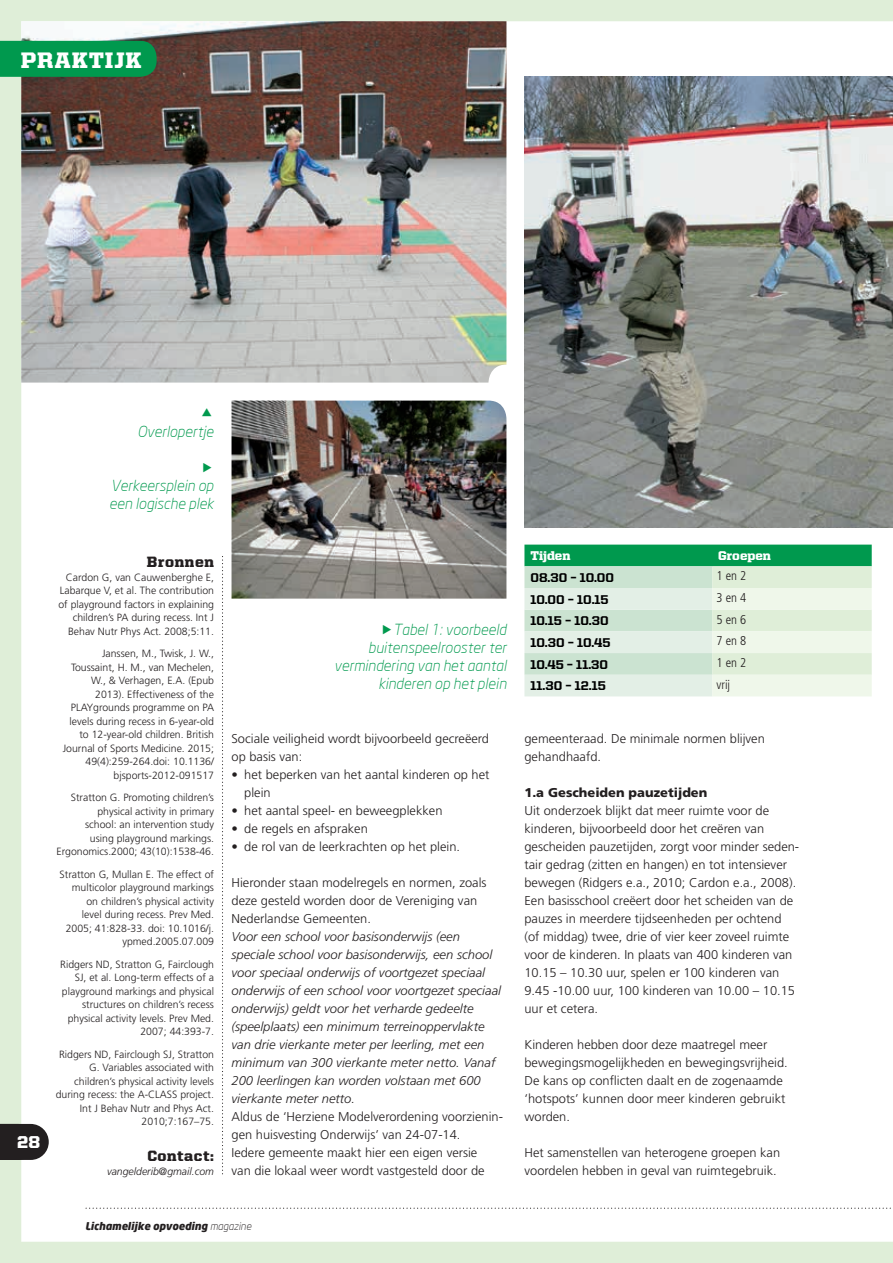
<style>
.page{position:relative;width:893px;height:1263px;background:#dfeed8}
.page>*{position:absolute;margin:0;border:0;box-sizing:border-box;transform-origin:0 0}
.t1{font:900 22.5px "United Serif Reg";letter-spacing:.035em;color:#fff}
.t2{font:900 17.25px "United Sans Reg";color:#fff}
.t3{font:italic 300 15px/18px "Neo Sans";color:#00994e}
.t4{font:900 15px "United Serif Reg";letter-spacing:.04em;color:#231f20}
.t5{font:300 12.75px/18px "Frutiger LT Std";color:#231f20}
.t6{font:italic 300 12.75px/18px "Frutiger LT Std";color:#231f20}
.t7{font:800 12.75px "United Serif Reg";letter-spacing:-.005em;color:#000}
.t8{font:900 12.75px "Frutiger LT Std";color:#231f20}
.t9{font:300 condensed 12.75px "Frutiger LT Std";color:#231f20}
.t10{font:900 12.75px "United Serif Reg";color:#fff}
.t11{font:300 10.5px/13.5px "Frutiger LT Std";color:#231f20;text-align:right}
.t12{font:italic 900 10.5px "Neo Sans";color:#231f20}
.t13{font:italic 300 10.5px "Frutiger LT Std";color:#231f20}
.s1{font-weight:300}
</style>
<div class="page">
<div style="left:21px;top:21px;width:872px;height:1221px;background:#fff"></div>
<img style="left:21px;top:21px;width:485px;height:362px">
<div style="left:0;top:41px;width:157px;height:36px;background:#00994e"></div>
<img style="left:524px;top:77px;width:369px;height:450px">
<img style="left:232px;top:401px;width:274px;height:198px">
<svg style="left:524px;top:545px;width:348px;height:151px"></svg>
<svg style="left:222px;top:556px;width:2px;height:619px"></svg>
<svg style="left:0;top:1124px;width:49px;height:36px;background:#353132"></svg>
<svg style="left:85px;top:1207px;width:808px;height:2px;background:#e0e0e0"></svg>
<svg style="left:203px;top:462px;width:9px;height:10px"></svg>
<svg style="left:202px;top:408px;width:10px;height:8px"></svg>
<svg style="left:383px;top:624px;width:8px;height:10px"></svg>
<h1 class="t1" style="left:21px;top:48px;width:122px">PRAKTIJK</h1>
<p class="t3" style="left:137px;top:422px;width:78px">Overlopertje</p>
<p class="t3" style="left:109px;top:476px;width:106px">Verkeersplein op een logische plek</p>
<h2 class="t2" style="left:17px;top:1133px;width:25px">28</h2>
<p class="t4" style="left:147px;top:554px;width:69px">Bronnen</p>
<p class="t11" style="left:58px;top:570px;width:157px">Cardon G, van Cauwenberghe E, Labarque V, et al. The contribution of playground factors in explaining children’s PA during recess. Int J Behav Nutr Phys Act. 2008;5:11.</p>
<p class="t11" style="left:63px;top:647px;width:153px">Janssen, M., Twisk, J. W.,<br>Toussaint, H. M., van Mechelen,<br>W., &amp; Verhagen, E.A. (Epub<br>2013). Effectiveness of the<br>PLAYgrounds programme on PA levels during recess in 6-year-old to 12-year-old children. British<br>Journal of Sports Medicine. 2015;<br>49(4):259-264.doi: 10.1136/ bjsports-2012-091517</p>
<p class="t11" style="left:56px;top:791px;width:159px">Stratton G. Promoting children’s physical activity in primary<br>school: an intervention study<br>using playground markings.<br>Ergonomics.2000; 43(10):1538-46.</p>
<p class="t11" style="left:60px;top:867px;width:156px">Stratton G, Mullan E. The effect of multicolor playground markings on children’s physical activity<br>level during recess. Prev Med.<br>2005; 41:828-33. doi: 10.1016/j. ypmed.2005.07.009</p>
<p class="t11" style="left:60px;top:957px;width:155px">Ridgers ND, Stratton G, Fairclough<br>SJ, et al. Long-term effects of a playground markings and physical structures on children’s recess physical activity levels. Prev Med.<br>2007; 44:393-7.</p>
<p class="t11" style="left:56px;top:1047px;width:160px">Ridgers ND, Fairclough SJ, Stratton<br>G. Variables associated with children’s physical activity levels during recess: the A-CLASS project.<br>Int J Behav Nutr and Phys Act.<br>2010;7:167–75.</p>
<p class="t4" style="left:147px;top:1148px;width:68px">Contact:</p>
<p class="t13" style="left:107px;top:1165px;width:108px">vangelderib@gmail.com</p>
<p class="t3" style="left:334px;top:620px;width:174px;text-align:right">Tabel 1: voorbeeld buitenspeelrooster ter vermindering van het aantal kinderen op het plein</p>
<p class="t5" style="left:232px;top:729px;width:259px">Sociale veiligheid wordt bijvoorbeeld gecreëerd op basis van:</p>
<p class="t5" style="left:244px;top:765px;width:247px;text-indent:-13px">• het beperken van het aantal kinderen op het plein</p>
<p class="t5" style="left:232px;top:801px;width:212px">• het aantal speel- en beweegplekken</p>
<p class="t5" style="left:232px;top:819px;width:138px">• de regels en afspraken</p>
<p class="t5" style="left:232px;top:837px;width:230px">• de rol van de leerkrachten op het plein.</p>
<p class="t5" style="left:232px;top:873px;width:256px">Hieronder staan modelregels en normen, zoals deze gesteld worden door de Vereniging van<br>Nederlandse Gemeenten.</p>
<p class="t6" style="left:232px;top:927px;width:271px">Voor een school voor basisonderwijs (een speciale school voor basisonderwijs, een school voor speciaal onderwijs of voortgezet speciaal onderwijs of een school voor voortgezet speciaal onderwijs) geldt voor het verharde gedeelte (speelplaats) een minimum terreinoppervlakte van drie vierkante meter per leerling, met een minimum van 300 vierkante meter netto. Vanaf 200 leerlingen kan worden volstaan met 600 vierkante meter netto.</p>
<p class="t5" style="left:232px;top:1107px;width:273px">Aldus de ‘Herziene Modelverordening voorzienin&shy;gen huisvesting Onderwijs’ van 24-07-14.<br>Iedere gemeente maakt hier een eigen versie<br>van die lokaal weer wordt vastgesteld door de</p>
<p class="t10" style="left:530px;top:549px;width:42px">Tijden</p>
<p class="t10" style="left:718px;top:549px;width:54px">Groepen</p>
<p class="t7" style="left:530px;top:570px;width:85px">08.30 – 10.00</p>
<p class="t9" style="left:716px;top:568px;width:31px">1 en 2</p>
<p class="t7" style="left:530px;top:592px;width:80px">10.00 – 10.15</p>
<p class="t9" style="left:716px;top:590px;width:31px">3 en 4</p>
<p class="t7" style="left:530px;top:614px;width:80px">10.15 – 10.30</p>
<p class="t9" style="left:716px;top:612px;width:31px">5 en 6</p>
<p class="t7" style="left:530px;top:636px;width:81px">10.30 – 10.45</p>
<p class="t9" style="left:716px;top:633px;width:31px">7 en 8</p>
<p class="t7" style="left:530px;top:657px;width:79px">10.45 – 11.30</p>
<p class="t9" style="left:716px;top:655px;width:31px">1 en 2</p>
<p class="t7" style="left:530px;top:679px;width:77px">11.30 – 12.15</p>
<p class="t9" style="left:716px;top:677px;width:15px">vrij</p>
<p class="t5" style="left:524px;top:729px;width:242px">gemeenteraad. De minimale normen blijven gehandhaafd.</p>
<p class="t8" style="left:524px;top:784px;width:184px">1.a Gescheiden pauzetijden</p>
<p class="t5" style="left:524px;top:801px;width:276px">Uit onderzoek blijkt dat meer ruimte voor de kinderen, bijvoorbeeld door het creëren van gescheiden pauzetijden, zorgt voor minder seden&shy;tair gedrag (zitten en hangen) en tot intensiever bewegen (Ridgers e.a., 2010; Cardon e.a., 2008).<br>Een basisschool creëert door het scheiden van de pauzes in meerdere tijdseenheden per ochtend (of middag) twee, drie of vier keer zoveel ruimte voor de kinderen. In plaats van 400 kinderen van 10.15 – 10.30 uur, spelen er 100 kinderen van 9.45 -10.00 uur, 100 kinderen van 10.00 – 10.15 uur et cetera.</p>
<p class="t5" style="left:524px;top:1035px;width:265px">Kinderen hebben door deze maatregel meer bewegingsmogelijkheden en bewegingsvrijheid.<br>De kans op conflicten daalt en de zogenaamde ‘hotspots’ kunnen door meer kinderen gebruikt worden.</p>
<p class="t5" style="left:524px;top:1143px;width:257px">Het samenstellen van heterogene groepen kan voordelen hebben in geval van ruimtegebruik.</p>
<p class="t12" style="left:85px;top:1219px;width:168px">Lichamelijke opvoeding <span class="s1">magazine</span></p>
</div>
